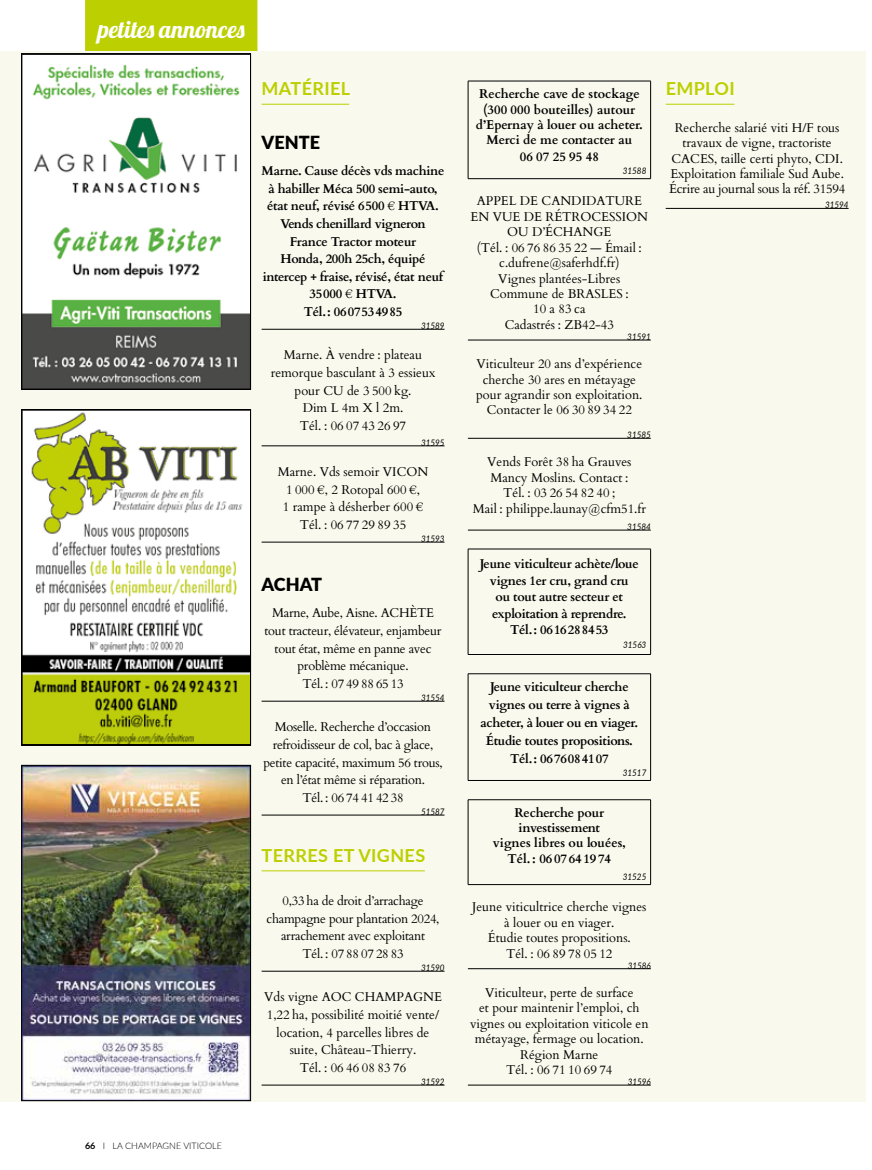
<style>
.page{position:relative;width:872px;height:1170px;background:#fff}
.page>*{position:absolute;margin:0;border:0;box-sizing:border-box;transform-origin:0 0}
.t1{font:24px "Lobster 1.4";color:#fff}
.t2{font:700 18px "Lato";letter-spacing:.02em;color:#bccf00}
.t3{font:900 18px "Lato";color:#000}
.t4{font:12.75px/15.5px "Cardo";color:#000;text-align:center}
.t5{font:700 12.75px/17.5px "Cardo";letter-spacing:-.02em;color:#000;text-align:center}
.t6{font:12.75px/17.5px "Cardo";letter-spacing:-.02em;color:#000;text-align:center}
.t7{font:700 12.75px/15.3px "Cardo";color:#000;text-align:center}
.t8{font:italic 9px "Lato";color:#000;scale:.9 1}
.t9{font:300 9px "Lato";color:#000}
.s1{font-weight:700}
</style>
<div class="page">
<div style="left:85px;top:0;width:172px;height:53px;background:#bccf00"></div>
<div style="left:0;top:51px;width:865px;height:1050px;background:#f9faed"></div>
<img style="left:24px;top:411px;width:224px;height:332px">
<div style="left:21px;top:409px;width:230px;height:336px;border:1px solid #000"></div>
<img style="left:24px;top:56px;width:224px;height:331px">
<div style="left:21px;top:54px;width:230px;height:335px;border:1px solid #000"></div>
<img style="left:23px;top:767px;width:226px;height:331px">
<div style="left:21px;top:765px;width:230px;height:335px;border:1px solid #000"></div>
<hr style="left:468px;top:340px;width:183px;height:1px;background:#000">
<hr style="left:468px;top:438px;width:183px;height:1px;background:#000">
<hr style="left:468px;top:530px;width:183px;height:1px;background:#000">
<hr style="left:468px;top:81px;width:183px;height:1px;background:#000">
<hr style="left:468px;top:81px;width:1px;height:97px;background:#000">
<hr style="left:650px;top:81px;width:1px;height:97px;background:#000">
<hr style="left:468px;top:178px;width:183px;height:1px;background:#000">
<hr style="left:468px;top:548px;width:183px;height:1px;background:#000">
<hr style="left:468px;top:549px;width:1px;height:105px;background:#000">
<hr style="left:650px;top:549px;width:1px;height:105px;background:#000">
<hr style="left:468px;top:654px;width:183px;height:1px;background:#000">
<hr style="left:468px;top:673px;width:183px;height:1px;background:#000">
<hr style="left:468px;top:674px;width:1px;height:106px;background:#000">
<hr style="left:650px;top:674px;width:1px;height:106px;background:#000">
<hr style="left:468px;top:780px;width:183px;height:1px;background:#000">
<hr style="left:468px;top:799px;width:183px;height:1px;background:#000">
<hr style="left:468px;top:799px;width:1px;height:85px;background:#000">
<hr style="left:650px;top:799px;width:1px;height:85px;background:#000">
<hr style="left:468px;top:884px;width:183px;height:1px;background:#000">
<hr style="left:468px;top:968px;width:183px;height:1px;background:#000">
<hr style="left:468px;top:1084px;width:183px;height:1px;background:#000">
<hr style="left:261px;top:104px;width:88px;height:1px;background:#bccf00">
<hr style="left:261px;top:329px;width:183px;height:1px;background:#000">
<hr style="left:261px;top:445px;width:183px;height:1px;background:#000">
<hr style="left:261px;top:542px;width:183px;height:1px;background:#000">
<hr style="left:261px;top:701px;width:183px;height:1px;background:#000">
<hr style="left:261px;top:814px;width:183px;height:1px;background:#000">
<hr style="left:261px;top:870px;width:164px;height:1px;background:#bccf00">
<hr style="left:261px;top:970px;width:183px;height:1px;background:#000">
<hr style="left:261px;top:1084px;width:183px;height:1px;background:#000">
<hr style="left:665px;top:104px;width:69px;height:1px;background:#bccf00">
<hr style="left:665px;top:208px;width:183px;height:1px;background:#000">
<h1 class="t1" style="left:98px;top:14px;width:148px">petites annonces</h1>
<h2 class="t2" style="left:261px;top:75px;width:90px">MATÉRIEL</h2>
<h2 class="t3" style="left:261px;top:129px;width:60px">VENTE</h2>
<p class="t5" style="left:261px;top:161px;width:184px">Marne. Cause décès vds machine à habiller Méca 500 semi-auto, état neuf, révisé 6500 € HTVA.<br>Vends chenillard vigneron<br>France Tractor moteur<br>Honda, 200h 25ch, équipé intercep + fraise, révisé, état neuf<br>35000 € HTVA.<br>Tél.: 0607534985</p>
<p class="t8" style="left:421px;top:319px;width:28px">31589</p>
<p class="t4" style="left:271px;top:345px;width:166px;line-height:17.5px">Marne. À vendre : plateau remorque basculant à 3 essieux pour CU de 3 500 kg.<br>Dim L 4m X l 2m.<br>Tél. : 06 07 43 26 97</p>
<p class="t8" style="left:421px;top:436px;width:28px">31595</p>
<p class="t4" style="left:278px;top:462px;width:152px;line-height:17.5px">Marne. Vds semoir VICON<br>1 000 €, 2 Rotopal 600 €,<br>1 rampe à désherber 600 €<br>Tél. : 06 77 29 89 35</p>
<p class="t8" style="left:421px;top:532px;width:28px">31593</p>
<h2 class="t3" style="left:261px;top:571px;width:62px">ACHAT</h2>
<p class="t6" style="left:264px;top:603px;width:178px">Marne, Aube, Aisne. ACHÈTE tout tracteur, élévateur, enjambeur tout état, même en panne avec problème mécanique.<br>Tél. : 07 49 88 65 13</p>
<p class="t8" style="left:421px;top:691px;width:28px">31554</p>
<p class="t6" style="left:263px;top:717px;width:181px">Moselle. Recherche d’occasion refroidisseur de col, bac à glace, petite capacité, maximum 56 trous, en l’état même si réparation.<br>Tél. : 06 74 41 42 38</p>
<p class="t8" style="left:421px;top:805px;width:28px">51587</p>
<h2 class="t2" style="left:261px;top:842px;width:165px">TERRES ET VIGNES</h2>
<p class="t6" style="left:266px;top:891px;width:174px">0,33 ha de droit d’arrachage champagne pour plantation 2024, arrachement avec exploitant<br>Tél. : 07 88 07 28 83</p>
<p class="t8" style="left:421px;top:961px;width:28px">31590</p>
<p class="t4" style="left:264px;top:987px;width:179px;line-height:17.5px">Vds vigne AOC CHAMPAGNE<br>1,22 ha, possibilité moitié vente/ location, 4 parcelles libres de suite, Château-Thierry.<br>Tél. : 06 46 08 83 76</p>
<p class="t8" style="left:421px;top:1075px;width:28px">31592</p>
<p class="t9" style="left:85px;top:1139px;width:138px"><span class="s1">66</span> I LA CHAMPAGNE VITICOLE</p>
<p class="t7" style="left:476px;top:85px;width:169px">Recherche cave de stockage (300 000 bouteilles) autour d’Epernay à louer ou acheter.<br>Merci de me contacter au</p>
<p class="t5" style="left:520px;top:147px;width:80px">06 07 25 95 48</p>
<p class="t8" style="left:623px;top:164px;width:28px">31588</p>
<p class="t4" style="left:470px;top:193px;width:179px">APPEL DE CANDIDATURE<br>EN VUE DE RÉTROCESSION<br>OU D’ÉCHANGE<br>(Tél. : 06 76 86 35 22 — Émail : c.dufrene@saferhdf.fr)<br>Vignes plantées-Libres<br>Commune de BRASLES :<br>10 a 83 ca<br>Cadastrés : ZB42-43</p>
<p class="t8" style="left:627px;top:330px;width:28px">31591</p>
<p class="t4" style="left:476px;top:355px;width:168px">Viticulteur 20 ans d’expérience cherche 30 ares en métayage pour agrandir son exploitation.<br>Contacter le 06 30 89 34 22</p>
<p class="t8" style="left:627px;top:428px;width:28px">31585</p>
<p class="t4" style="left:472px;top:453px;width:175px">Vends Forêt 38 ha Grauves<br>Mancy Moslins. Contact :<br>Tél. : 03 26 54 82 40 ;<br>Mail : philippe.launay@cfm51.fr</p>
<p class="t8" style="left:627px;top:520px;width:28px">31584</p>
<p class="t5" style="left:480px;top:554px;width:160px;line-height:16.5px">Jeune viticulteur achète/loue vignes 1er cru, grand cru<br>ou tout autre secteur et exploitation à reprendre.<br>Tél.: 0616288453</p>
<p class="t8" style="left:623px;top:638px;width:27px">31563</p>
<p class="t5" style="left:480px;top:676px;width:159px;line-height:18px">Jeune viticulteur cherche vignes ou terre à vignes à acheter, à louer ou en viager.<br>Étudie toutes propositions.<br>Tél.: 0676084107</p>
<p class="t8" style="left:623px;top:766px;width:28px">31517</p>
<p class="t5" style="left:493px;top:803px;width:134px;line-height:15.3px">Recherche pour investissement<br>vignes libres ou louées,<br>Tél.: 0607641974</p>
<p class="t8" style="left:623px;top:870px;width:28px">31525</p>
<p class="t4" style="left:472px;top:898px;width:176px">Jeune viticultrice cherche vignes à louer ou en viager.<br>Étudie toutes propositions.<br>Tél. : 06 89 78 05 12</p>
<p class="t8" style="left:627px;top:958px;width:27px">31586</p>
<p class="t4" style="left:470px;top:983px;width:180px">Viticulteur, perte de surface<br>et pour maintenir l’emploi, ch vignes ou exploitation viticole en métayage, fermage ou location.<br>Région Marne<br>Tél. : 06 71 10 69 74</p>
<p class="t8" style="left:627px;top:1075px;width:27px">31596</p>
<h2 class="t2" style="left:665px;top:75px;width:71px">EMPLOI</h2>
<p class="t4" style="left:669px;top:119px;width:178px">Recherche salarié viti H/F tous travaux de vigne, tractoriste<br>CACES, taille certi phyto, CDI.<br>Exploitation familiale Sud Aube.<br>Écrire au journal sous la réf. 31594</p>
<p class="t8" style="left:825px;top:198px;width:28px">31594</p>
</div>
